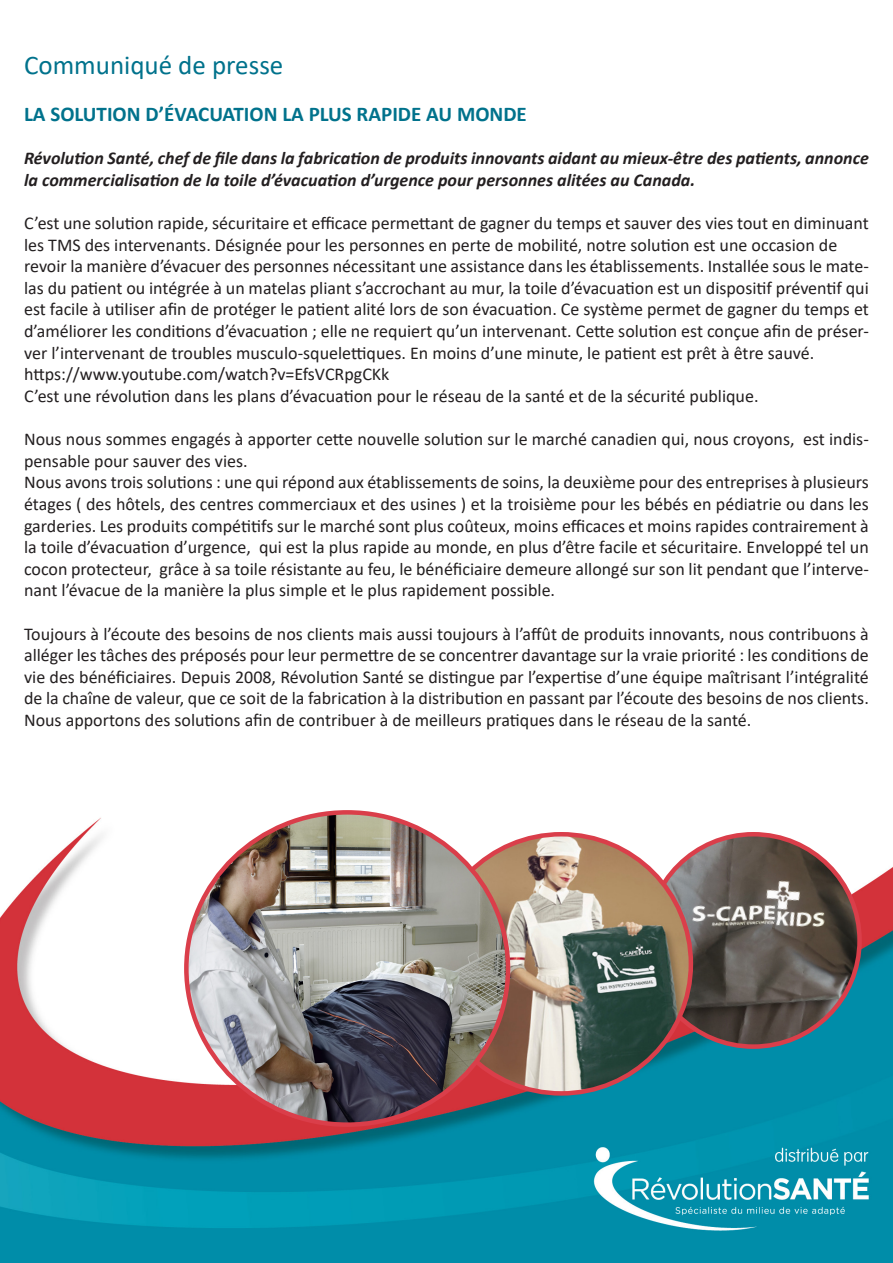
<style>
.page{position:relative;width:893px;height:1263px;background:#fff}
.page>*{position:absolute;margin:0;border:0;box-sizing:border-box;transform-origin:0 0}
.t1{font:27px "Calibri";color:#00728c}
.t2{font:700 21px "Calibri";color:#00728c}
.t3{font:18px/21.6px "Calibri";color:#231f20;text-align:justify}
.t4{font:italic 700 18px/21.6px "Calibri";color:#231f20}
</style>
<div class="page">
<img style="left:0;top:810px;width:893px;height:453px">
<img style="left:691px;top:834px;width:168px;height:212px">
<img style="left:468px;top:834px;width:223px;height:259px">
<img style="left:186px;top:813px;width:322px;height:311px;border-radius:151px">
<p class="t1" style="left:24px;top:47px;width:261px">Communiqué de presse</p>
<p class="t2" style="left:24px;top:99px;width:504px">LA SOLUTION D’ÉVACUATION LA PLUS RAPIDE AU MONDE</p>
<p class="t4" style="left:24px;top:147px;width:846px">Révolution Santé, chef de file dans la fabrication de produits innovants aidant au mieux-être des patients, annonce la commercialisation de la toile d’évacuation d’urgence pour personnes alitées au Canada.</p>
<p class="t3" style="left:24px;top:212px;width:846px">C’est une solution rapide, sécuritaire et efficace permettant de gagner du temps et sauver des vies tout en diminuant les TMS des intervenants. Désignée pour les personnes en perte de mobilité, notre solution est une occasion de</p>
<p class="t3" style="left:24px;top:255px;width:846px">revoir la manière d’évacuer des personnes nécessitant une assistance dans les établissements. Installée sous le mate&shy;las du patient ou intégrée à un matelas pliant s’accrochant au mur, la toile d’évacuation est un dispositif préventif qui est facile à utiliser afin de protéger le patient alité lors de son évacuation. Ce système permet de gagner du temps et d’améliorer les conditions d’évacuation ; elle ne requiert qu’un intervenant. Cette solution est conçue afin de préser&shy;ver l’intervenant de troubles musculo-squelettiques. En moins d’une minute, le patient est prêt à être sauvé.</p>
<p class="t3" style="left:24px;top:363px;width:367px">https://www.youtube.com/watch?v=EfsVCRpgCKk</p>
<p class="t3" style="left:24px;top:385px;width:736px">C’est une révolution dans les plans d’évacuation pour le réseau de la santé et de la sécurité publique.</p>
<p class="t3" style="left:24px;top:428px;width:846px">Nous nous sommes engagés à apporter cette nouvelle solution sur le marché canadien qui, nous croyons, est indis&shy;pensable pour sauver des vies.</p>
<p class="t3" style="left:24px;top:471px;width:846px">Nous avons trois solutions : une qui répond aux établissements de soins, la deuxième pour des entreprises à plusieurs étages ( des hôtels, des centres commerciaux et des usines ) et la troisième pour les bébés en pédiatrie ou dans les garderies. Les produits compétitifs sur le marché sont plus coûteux, moins efficaces et moins rapides contrairement à la toile d’évacuation d’urgence, qui est la plus rapide au monde, en plus d’être facile et sécuritaire. Enveloppé tel un cocon protecteur, grâce à sa toile résistante au feu, le bénéficiaire demeure allongé sur son lit pendant que l’interve&shy;nant l’évacue de la manière la plus simple et le plus rapidement possible.</p>
<p class="t3" style="left:24px;top:622px;width:846px">Toujours à l’écoute des besoins de nos clients mais aussi toujours à l’affût de produits innovants, nous contribuons à alléger les tâches des préposés pour leur permettre de se concentrer davantage sur la vraie priorité : les conditions de vie des bénéficiaires. Depuis 2008, Révolution Santé se distingue par l’expertise d’une équipe maîtrisant l’intégralité de la chaîne de valeur, que ce soit de la fabrication à la distribution en passant par l’écoute des besoins de nos clients.</p>
<p class="t3" style="left:24px;top:709px;width:729px">Nous apportons des solutions afin de contribuer à de meilleurs pratiques dans le réseau de la santé.</p>
</div>
